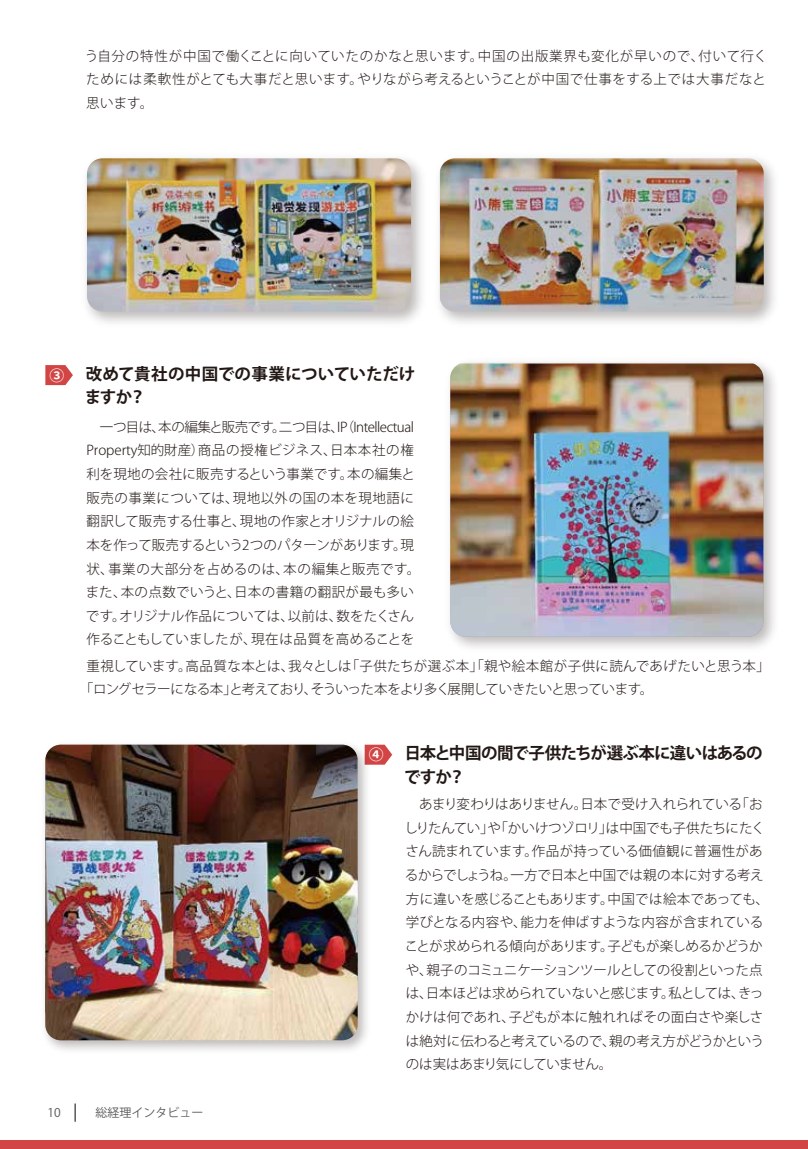
<style>
.page{position:relative;width:808px;height:1149px;background:#fff}
.page>*{position:absolute;margin:0;border:0;box-sizing:border-box;transform-origin:0 0}
.t1{font:700 16.5px/23.7px "Koz Go Pro";letter-spacing:-.05em;color:#221815}
.t2{font:700 16.5px/23.7px "Koz Go Pro";color:#221815}
.t3{font:700 14.85px "Source Han Sans CN";color:#fff}
.t4{font:300 13.5px/23.7px "Koz Go Pro";letter-spacing:-.01em;color:#221815;text-align:justify}
.t5{font:300 13.5px/23.7px "Koz Go Pro";letter-spacing:-.03em;color:#221815}
.t6{font:12px "Koz Go Pro";color:#5a5858}
</style>
<div class="page">
<div style="left:0;top:1140px;width:808px;height:8px;background:#d14544"></div>
<svg style="left:74px;top:1103px;width:2px;height:18px"></svg>
<img style="left:87px;top:158px;width:324px;height:153px">
<img style="left:440px;top:158px;width:324px;height:153px">
<img style="left:449px;top:365px;width:326px;height:283px">
<img style="left:450px;top:363px;width:313px;height:273px">
<svg style="left:45px;top:365px;width:28px;height:20px"></svg>
<svg style="left:375px;top:744px;width:17px;height:20px"></svg>
<img style="left:44px;top:744px;width:331px;height:306px">
<img style="left:45px;top:744px;width:313px;height:295px">
<p class="t4" style="left:85px;top:44px;width:684px">う自分の特性が中国で働くことに向いていたのかなと思います。中国の出版業界も変化が早いので、付いて行くためには柔軟性がとても大事だと思います。やりながら考えるということが中国で仕事をする上では大事だなと思います。</p>
<p class="t3" style="left:49px;top:367px;width:16px">③</p>
<p class="t2" style="left:85px;top:362px;width:332px">改めて貴社の中国での事業についていただけますか？</p>
<p class="t4" style="left:86px;top:415px;width:336px;text-align:center">一つ目は、本の編集と販売です。二つ目は、IP（Intellectual<br>Property知的財産）商品の授権ビジネス、日本本社の権利を現地の会社に販売するという事業です。本の編集と販売の事業については、現地以外の国の本を現地語に翻訳して販売する仕事と、現地の作家とオリジナルの絵本を作って販売するという2つのパターンがあります。現状、事業の大部分を占めるのは、本の編集と販売です。また、本の点数でいうと、日本の書籍の翻訳が最も多いです。オリジナル作品については、以前は、数をたくさん作ることもしていましたが、現在は品質を高めることを</p>
<p class="t5" style="left:80px;top:653px;width:691px;text-indent:6px">重視しています。高品質な本とは、我々としは「子供たちが選ぶ本」「親や絵本館が子供に読んであげたいと思う本」「ロングセラーになる本」と考えており、そういった本をより多く展開していきたいと思っています。</p>
<p class="t3" style="left:369px;top:747px;width:16px">④</p>
<p class="t1" style="left:404px;top:742px;width:360px">日本と中国の間で子供たちが選ぶ本に違いはあるのですか？</p>
<p class="t4" style="left:404px;top:792px;width:366px;text-align:left;text-indent:15px">あまり変わりはありません。日本で受け入れられている「おしりたんてい」や「かいけつゾロリ」は中国でも子供たちにたくさん読まれています。作品が持っている価値観に普遍性があるからでしょうね。一方で日本と中国では親の本に対する考え方に違いを感じることもあります。中国では絵本であっても、学びとなる内容や、能力を伸ばすような内容が含まれていることが求められる傾向があります。子どもが楽しめるかどうかや、親子のコミュニケーションツールとしての役割といった点は、日本ほどは求められていないと感じます。私としては、きっかけは何であれ、子どもが本に触れればその面白さや楽しさは絶対に伝わると考えているので、親の考え方がどうかというのは実はあまり気にしていません。</p>
<p class="t6" style="left:48px;top:1104px;width:15px">10</p>
<p class="t6" style="left:96px;top:1104px;width:109px">総経理インタビュー</p>
</div>
